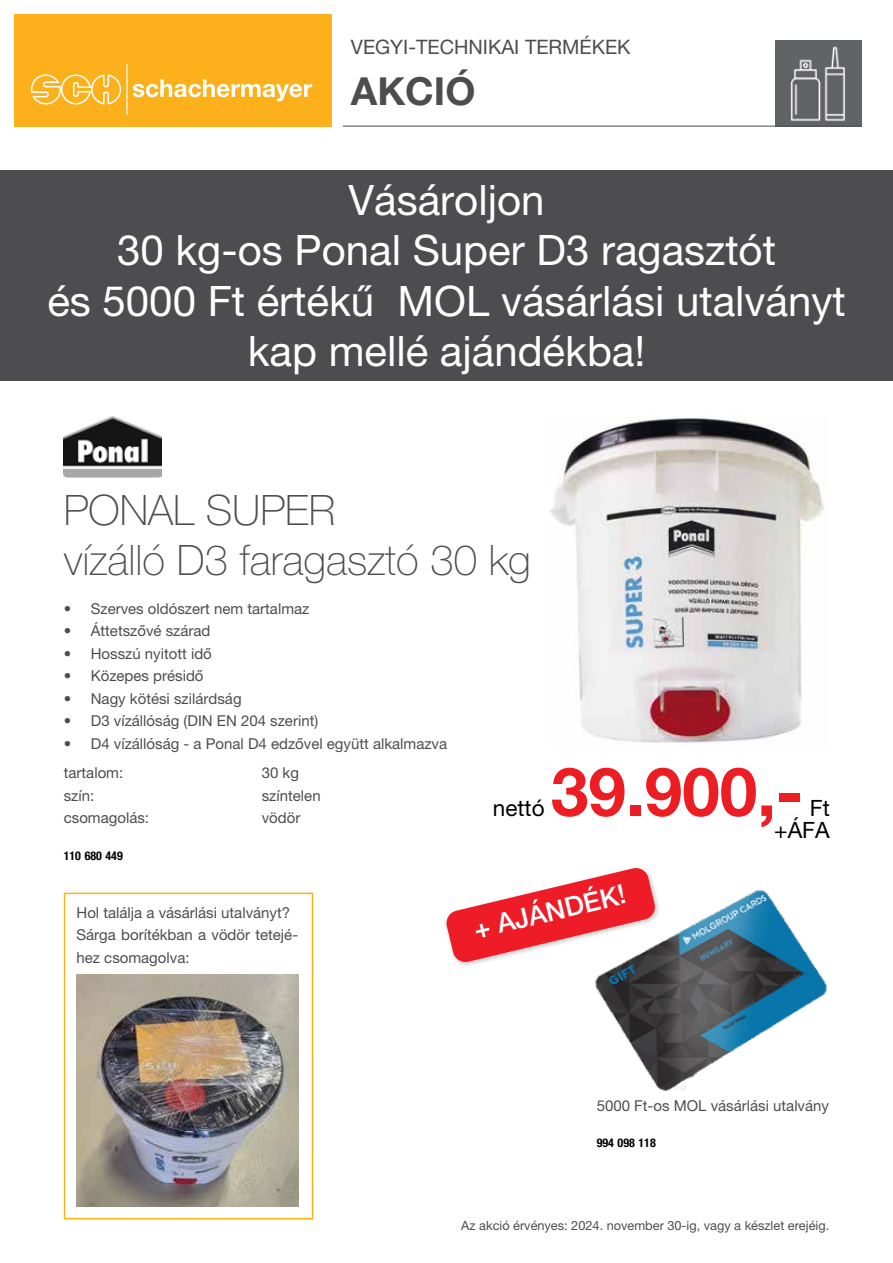
<style>
.page{position:relative;width:893px;height:1263px;background:#fff}
.page>*{position:absolute;margin:0;border:0;box-sizing:border-box;transform-origin:0 0}
.t1{font:700 67.5px "Helvetica Neue LT Pro";color:#ed1d24}
.t2{font:42px/50.4px "Helvetica Neue LT Pro";color:#fff;text-align:center}
.t3{font:100 42px/50.4px "Helvetica Neue LT Pro";color:#4d4d4f}
.t4{font:700 38.7px "Helvetica Neue LT Pro";color:#4d4d4f}
.t5{font:500 26.85px "Helvetica Neue LT Pro";color:#fff}
.t6{font:22.5px/22.5px "Helvetica Neue LT Pro";color:#000;text-align:right}
.t7{font:19.95px "Helvetica Neue LT Pro";color:#4d4d4f}
.t8{font:15px/22.5px "Helvetica Neue LT Pro";color:#4d4d4f}
.t9{font:12.75px "Helvetica Neue LT Pro";color:#4d4d4f}
.t10{font:700 condensed 12px "Helvetica Neue LT Pro";color:#000}
</style>
<div class="page">
<div style="left:14px;top:14px;width:318px;height:112px;background:#fcb11c"></div>
<img style="left:775px;top:40px;width:87px;height:86px">
<svg style="left:31px;top:74px;width:90px;height:30px"></svg>
<svg style="left:133px;top:79px;width:179px;height:22px"></svg>
<hr style="left:126px;top:64px;width:2px;height:51px;background:#fff">
<hr style="left:343px;top:126px;width:519px;height:1px;background:#4d4d4f">
<img style="left:550px;top:416px;width:274px;height:327px">
<img style="left:64px;top:416px;width:97px;height:61px">
<img style="left:595px;top:890px;width:232px;height:201px">
<div style="left:0;top:170px;width:893px;height:211px;background:#4d4d4f"></div>
<div style="left:444px;top:865px;width:217px;height:103px;background:#000;opacity:.25"></div>
<svg style="left:445px;top:867px;width:211px;height:96px"></svg>
<div style="left:64px;top:893px;width:249px;height:326px;border:2px solid #fcb316"></div>
<img style="left:77px;top:974px;width:221px;height:232px">
<h3 class="t7" style="left:351px;top:35px;width:281px">VEGYI-TECHNIKAI TERMÉKEK</h3>
<h3 class="t4" style="left:351px;top:67px;width:126px">AKCIÓ</h3>
<h2 class="t2" style="left:47px;top:174px;width:800px">Vásároljon<br>30 kg-os Ponal Super D3 ragasztót<br>és 5000 Ft értékű MOL vásárlási utalványt kap mellé ajándékba!</h2>
<h2 class="t3" style="left:64px;top:485px;width:468px">PONAL SUPER<br>vízálló D3 faragasztó 30 kg</h2>
<p class="t8" style="left:64px;top:597px;width:247px">• Szerves oldószert nem tartalmaz</p>
<p class="t8" style="left:64px;top:619px;width:148px">• Áttetszővé szárad</p>
<p class="t8" style="left:64px;top:642px;width:150px">• Hosszú nyitott idő</p>
<p class="t8" style="left:64px;top:664px;width:141px">• Közepes présidő</p>
<p class="t8" style="left:64px;top:687px;width:179px">• Nagy kötési szilárdság</p>
<p class="t8" style="left:64px;top:709px;width:256px">• D3 vízállóság (DIN EN 204 szerint)</p>
<p class="t8" style="left:64px;top:732px;width:385px">• D4 vízállóság - a Ponal D4 edzővel együtt alkalmazva</p>
<p class="t8" style="left:64px;top:762px;width:61px">tartalom:</p>
<p class="t8" style="left:262px;top:762px;width:39px">30 kg</p>
<p class="t8" style="left:64px;top:784px;width:32px">szín:</p>
<p class="t8" style="left:262px;top:784px;width:60px">színtelen</p>
<p class="t8" style="left:64px;top:807px;width:87px">csomagolás:</p>
<p class="t8" style="left:262px;top:807px;width:40px">vödör</p>
<p class="t10" style="left:64px;top:848px;width:61px">110 680 449</p>
<h3 class="t6" style="left:493px;top:796px;width:53px">nettó</h3>
<h1 class="t1" style="left:551px;top:750px;width:254px">39.900,-</h1>
<h3 class="t6" style="left:774px;top:796px;width:57px">Ft +ÁFA</h3>
<p class="t8" style="left:77px;top:901px;width:223px">Hol találja a vásárlási utalványt?<br>Sárga borítékban a vödör tetejé&shy;hez csomagolva:</p>
<h3 class="t5" style="left:471px;top:913px;width:157px;rotate:-13deg">+ AJÁNDÉK!</h3>
<p class="t8" style="left:597px;top:1094px;width:234px">5000 Ft-os MOL vásárlási utalvány</p>
<p class="t10" style="left:597px;top:1135px;width:61px">994 098 118</p>
<p class="t9" style="left:461px;top:1217px;width:369px">Az akció érvényes: 2024. november 30-ig, vagy a készlet erejéig.</p>
</div>
